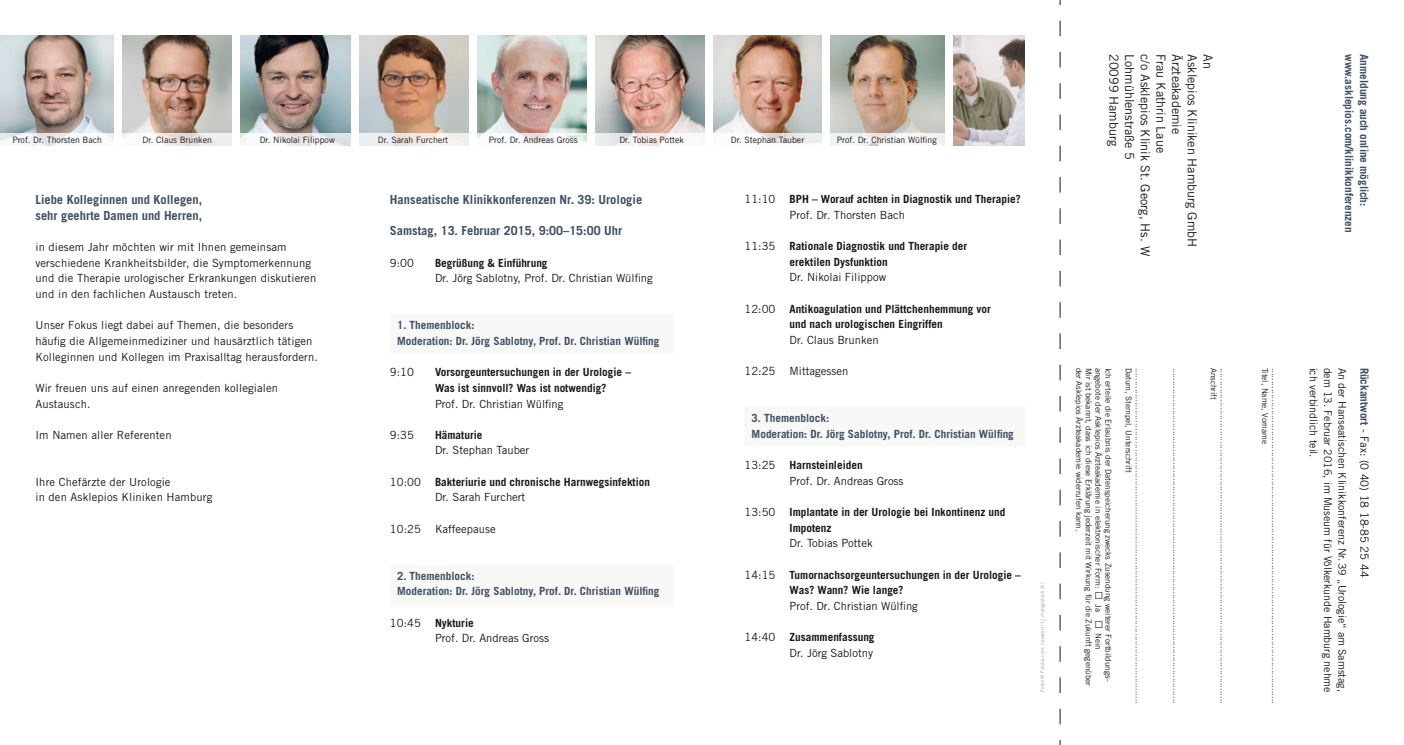
<style>
.page{position:relative;width:1404px;height:745px;background:#fff}
.page>*{position:absolute;margin:0;border:0;box-sizing:border-box;transform-origin:0 0}
.t1{font:700 12.5px/15.6px "Trade Gothic LT Std";color:#3f4f64}
.t2{font:12.5px "Trade Gothic LT Std";color:#1a171c}
.t3{font:11.25px/15.6px "Trade Gothic LT Std";letter-spacing:.01em;color:#1a171c}
.t4{font:700 11.25px/15.6px "Trade Gothic LT Std";color:#1a171c}
.t5{font:700 11.25px/15.6px "Trade Gothic LT Std";color:#3f4f64}
.t6{font:10.62px "Trade Gothic LT Std";color:#1a171c}
.t7{font:8.75px "Trade Gothic LT Std";color:#1a171c}
.t8{font:8.12px "Trade Gothic LT Std";color:#1a171c}
.t9{font:5px "Trade Gothic LT Std";color:#9d9ea0}
.s1{font-family:"Arial";font-size:15px}
.s2{font-weight:700;color:#3f4f64}
</style>
<div class="page">
<div style="left:744px;top:406px;width:280px;height:40px;background:#f8f8f7"></div>
<div style="left:390px;top:313px;width:283px;height:41px;background:#f8f8f7"></div>
<div style="left:390px;top:564px;width:283px;height:41px;background:#f8f8f7"></div>
<img style="left:0;top:35px;width:114px;height:99px">
<img style="left:477px;top:35px;width:110px;height:99px">
<img style="left:122px;top:35px;width:110px;height:99px">
<img style="left:595px;top:35px;width:110px;height:99px">
<img style="left:240px;top:35px;width:111px;height:99px">
<img style="left:359px;top:35px;width:110px;height:99px">
<img style="left:713px;top:35px;width:109px;height:99px">
<img style="left:830px;top:35px;width:115px;height:99px">
<svg style="left:0;top:134px;width:945px;height:12px"></svg>
<div style="left:114px;top:33px;width:8px;height:115px;background:#fff"></div>
<div style="left:233px;top:33px;width:7px;height:115px;background:#fff"></div>
<div style="left:351px;top:33px;width:7px;height:115px;background:#fff"></div>
<div style="left:469px;top:33px;width:7px;height:115px;background:#fff"></div>
<div style="left:587px;top:33px;width:7px;height:115px;background:#fff"></div>
<div style="left:705px;top:33px;width:7px;height:115px;background:#fff"></div>
<img style="left:953px;top:35px;width:71px;height:110px">
<div style="left:822px;top:33px;width:7px;height:115px;background:#fff"></div>
<svg style="left:1059px;top:0;width:1px;height:744px"></svg>
<p class="t7" style="left:12px;top:134px;width:91px">Prof. Dr. Thorsten Bach</p>
<p class="t7" style="left:143px;top:134px;width:71px">Dr. Claus Brunken</p>
<p class="t7" style="left:260px;top:134px;width:77px">Dr. Nikolai Filippow</p>
<p class="t7" style="left:378px;top:134px;width:72px">Dr. Sarah Furchert</p>
<p class="t7" style="left:489px;top:134px;width:90px">Prof. Dr. Andreas Gross</p>
<p class="t7" style="left:619px;top:134px;width:66px">Dr. Tobias Pottek</p>
<p class="t7" style="left:730px;top:134px;width:75px">Dr. Stephan Tauber</p>
<p class="t7" style="left:836px;top:134px;width:101px">Prof. Dr. Christian Wülfing</p>
<h1 class="t1" style="left:35px;top:191px;width:168px">Liebe Kolleginnen und Kollegen, sehr geehrte Damen und Herren,</h1>
<h2 class="t3" style="left:35px;top:239px;width:282px">in diesem Jahr möchten wir mit Ihnen gemeinsam verschiedene Krankheitsbilder, die Symptomerkennung und die Therapie urologischer Erkrankungen diskutieren und in den fachlichen Austausch treten.</h2>
<h2 class="t3" style="left:35px;top:317px;width:284px">Unser Fokus liegt dabei auf Themen, die besonders häufig die Allgemeinmediziner und hausärztlich tätigen<br>Kolleginnen und Kollegen im Praxisalltag herausfordern.</h2>
<h2 class="t3" style="left:35px;top:379px;width:244px">Wir freuen uns auf einen anregenden kollegialen<br>Austausch.</h2>
<h2 class="t3" style="left:35px;top:426px;width:138px">Im Namen aller Referenten</h2>
<h2 class="t3" style="left:35px;top:473px;width:178px">Ihre Chefärzte der Urologie<br>in den Asklepios Kliniken Hamburg</h2>
<h1 class="t1" style="left:390px;top:191px;width:254px">Hanseatische Klinikkonferenzen Nr. 39: Urologie</h1>
<h1 class="t1" style="left:390px;top:223px;width:234px">Samstag, 13. Februar 2015, 9:00–15:00 Uhr</h1>
<h2 class="t3" style="left:390px;top:254px;width:26px">9:00</h2>
<h2 class="t4" style="left:435px;top:254px;width:114px">Begrüßung &amp; Einführung</h2>
<h2 class="t3" style="left:435px;top:270px;width:219px">Dr. Jörg Sablotny, Prof. Dr. Christian Wülfing</h2>
<h2 class="t5" style="left:397px;top:317px;width:264px">1. Themenblock:<br>Moderation: Dr. Jörg Sablotny, Prof. Dr. Christian Wülfing</h2>
<h2 class="t3" style="left:390px;top:364px;width:26px">9:10</h2>
<h2 class="t4" style="left:435px;top:364px;width:197px">Vorsorgeuntersuchungen in der Urologie –<br>Was ist sinnvoll? Was ist notwendig?</h2>
<h2 class="t3" style="left:435px;top:395px;width:130px">Prof. Dr. Christian Wülfing</h2>
<h2 class="t3" style="left:390px;top:426px;width:26px">9:35</h2>
<h2 class="t4" style="left:435px;top:426px;width:49px">Hämaturie</h2>
<h2 class="t3" style="left:435px;top:442px;width:96px">Dr. Stephan Tauber</h2>
<h2 class="t3" style="left:390px;top:473px;width:32px">10:00</h2>
<h2 class="t4" style="left:435px;top:473px;width:217px">Bakteriurie und chronische Harnwegsinfektion</h2>
<h2 class="t3" style="left:435px;top:489px;width:92px">Dr. Sarah Furchert</h2>
<h2 class="t3" style="left:390px;top:520px;width:32px">10:25</h2>
<h2 class="t3" style="left:435px;top:520px;width:62px">Kaffeepause</h2>
<h2 class="t5" style="left:397px;top:567px;width:264px">2. Themenblock:<br>Moderation: Dr. Jörg Sablotny, Prof. Dr. Christian Wülfing</h2>
<h2 class="t3" style="left:390px;top:614px;width:32px">10:45</h2>
<h2 class="t4" style="left:435px;top:614px;width:40px">Nykturie</h2>
<h2 class="t3" style="left:435px;top:629px;width:116px">Prof. Dr. Andreas Gross</h2>
<h2 class="t3" style="left:744px;top:191px;width:32px">11:10</h2>
<h2 class="t4" style="left:789px;top:191px;width:233px">BPH – Worauf achten in Diagnostik und Therapie?</h2>
<h2 class="t3" style="left:789px;top:207px;width:117px">Prof. Dr. Thorsten Bach</h2>
<h2 class="t3" style="left:744px;top:238px;width:32px">11:35</h2>
<h2 class="t4" style="left:789px;top:238px;width:179px">Rationale Diagnostik und Therapie der erektilen Dysfunktion</h2>
<h2 class="t3" style="left:789px;top:269px;width:98px">Dr. Nikolai Filippow</h2>
<h2 class="t3" style="left:744px;top:300px;width:32px">12:00</h2>
<h2 class="t4" style="left:789px;top:300px;width:203px">Antikoagulation und Plättchenhemmung vor und nach urologischen Eingriffen</h2>
<h2 class="t3" style="left:789px;top:332px;width:91px">Dr. Claus Brunken</h2>
<h2 class="t3" style="left:744px;top:363px;width:32px">12:25</h2>
<h2 class="t3" style="left:789px;top:363px;width:60px">Mittagessen</h2>
<h2 class="t5" style="left:751px;top:410px;width:264px">3. Themenblock:<br>Moderation: Dr. Jörg Sablotny, Prof. Dr. Christian Wülfing</h2>
<h2 class="t3" style="left:744px;top:457px;width:32px">13:25</h2>
<h2 class="t4" style="left:789px;top:457px;width:75px">Harnsteinleiden</h2>
<h2 class="t3" style="left:789px;top:472px;width:116px">Prof. Dr. Andreas Gross</h2>
<h2 class="t3" style="left:744px;top:504px;width:32px">13:50</h2>
<h2 class="t4" style="left:789px;top:504px;width:217px">Implantate in der Urologie bei Inkontinenz und<br>Impotenz</h2>
<h2 class="t3" style="left:789px;top:535px;width:85px">Dr. Tobias Pottek</h2>
<h2 class="t3" style="left:744px;top:566px;width:32px">14:15</h2>
<h2 class="t4" style="left:789px;top:566px;width:233px">Tumornachsorgeuntersuchungen in der Urologie –<br>Was? Wann? Wie lange?</h2>
<h2 class="t3" style="left:789px;top:597px;width:130px">Prof. Dr. Christian Wülfing</h2>
<h2 class="t3" style="left:744px;top:629px;width:32px">14:40</h2>
<h2 class="t4" style="left:789px;top:629px;width:86px">Zusammenfassung</h2>
<h2 class="t3" style="left:789px;top:644px;width:85px">Dr. Jörg Sablotny</h2>
<p class="t9" style="left:1039px;top:691px;width:110px;rotate:-90deg">Fotos © Fotolia.com: nasared (1), mangostock (4)</p>
<h1 class="t2" style="left:1121px;top:54px;width:94px;rotate:90deg">20099 Hamburg</h1>
<h1 class="t2" style="left:1137px;top:54px;width:107px;rotate:90deg">Lohmühlenstraße 5</h1>
<h1 class="t2" style="left:1152px;top:54px;width:203px;rotate:90deg">c/o Asklepios Klinik St. Georg, Hs. W</h1>
<h1 class="t2" style="left:1168px;top:54px;width:100px;rotate:90deg">Frau Kathrin Laue</h1>
<h1 class="t2" style="left:1183px;top:54px;width:81px;rotate:90deg">Ärzteakademie</h1>
<h1 class="t2" style="left:1199px;top:54px;width:194px;rotate:90deg">Asklepios Kliniken Hamburg GmbH</h1>
<h1 class="t2" style="left:1215px;top:54px;width:16px;rotate:90deg">An</h1>
<h2 class="t5" style="left:1356px;top:54px;width:180px;rotate:90deg">www.asklepios.com/klinikkonferenzen</h2>
<h2 class="t5" style="left:1371px;top:54px;width:153px;rotate:90deg">Anmeldung auch online möglich:</h2>
<p class="t8" style="left:1103px;top:367px;width:284px;rotate:90deg">angebote der Asklepios Ärzteakademie in elektronischer Form: <span class="s1">□</span> Ja <span class="s1">□</span> Nein</p>
<p class="t8" style="left:1112px;top:367px;width:315px;rotate:90deg">Ich erteile die Erlaubnis der Datenspeicherung zwecks Zusendung weiterer Fortbildungs-</p>
<p class="t8" style="left:1083px;top:367px;width:165px;rotate:90deg">der Asklepios Ärzteakademie widerrufen kann.</p>
<p class="t8" style="left:1093px;top:367px;width:320px;rotate:90deg">Mir ist bekannt, dass ich diese Erklärung jederzeit mit Wirkung für die Zukunft gegenüber</p>
<p class="t8" style="left:1133px;top:367px;width:107px;rotate:90deg">Datum, Stempel, Unterschrift</p>
<p class="t8" style="left:1143px;top:367px;width:337px;rotate:90deg">................................................................................................................................</p>
<p class="t8" style="left:1181px;top:367px;width:337px;rotate:90deg">................................................................................................................................</p>
<p class="t8" style="left:1218px;top:367px;width:34px;rotate:90deg">Anschrift</p>
<p class="t8" style="left:1228px;top:367px;width:337px;rotate:90deg">................................................................................................................................</p>
<p class="t8" style="left:1269px;top:367px;width:78px;rotate:90deg">Titel, Name, Vorname</p>
<p class="t8" style="left:1279px;top:367px;width:337px;rotate:90deg">................................................................................................................................</p>
<h3 class="t6" style="left:1319px;top:367px;width:92px;rotate:90deg">ich verbindlich teil.</h3>
<h3 class="t6" style="left:1334px;top:367px;width:326px;rotate:90deg">dem 13. Februar 2016, im Museum für Völkerkunde Hamburg nehme</h3>
<h3 class="t6" style="left:1348px;top:367px;width:325px;rotate:90deg">An der Hanseatischen Klinikkonferenz Nr. 39 „Urologie“ am Samstag,</h3>
<h2 class="t3" style="left:1372px;top:367px;width:211px;rotate:90deg"><span class="s2">Rückantwort</span> - Fax: (0 40) 18 18-85 25 44</h2>
</div>
